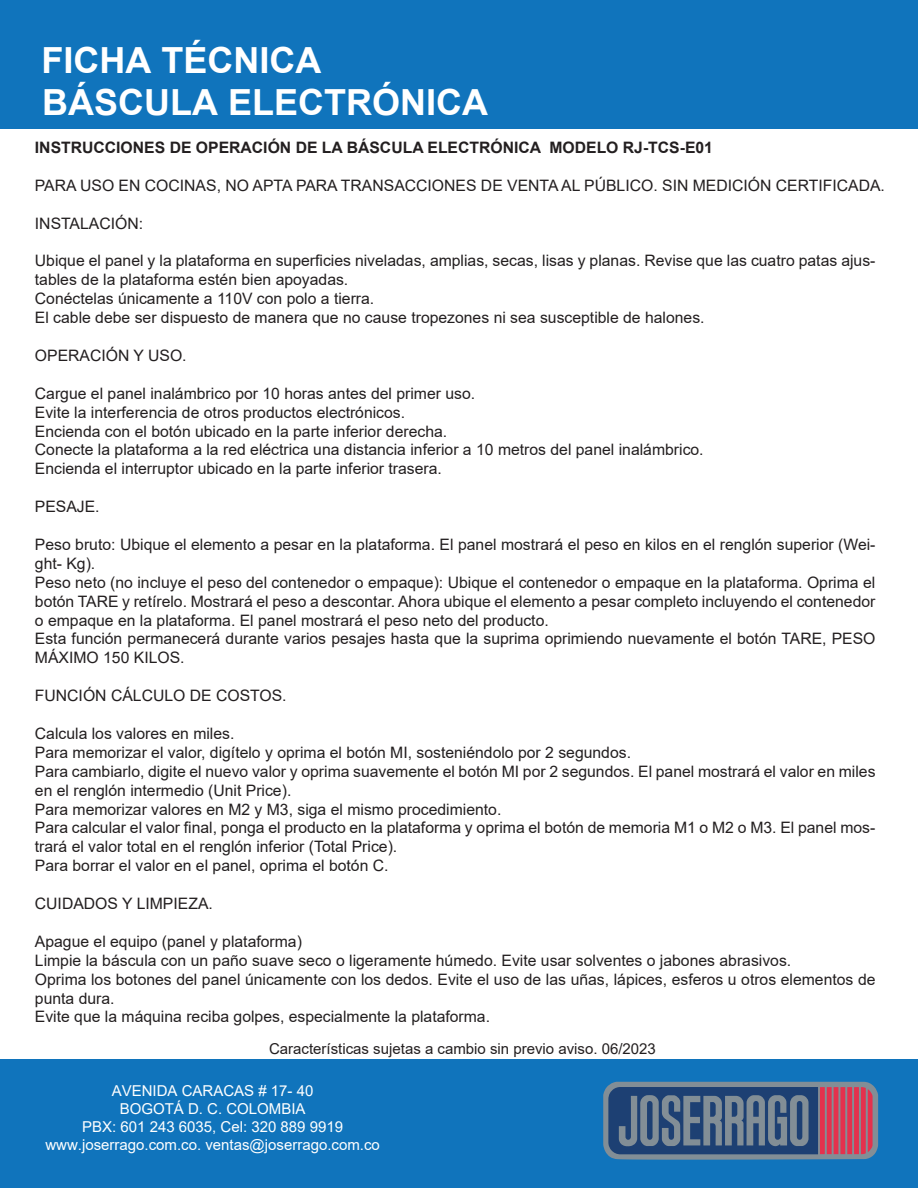
<style>
.page{position:relative;width:918px;height:1188px;background:#fff}
.page>*{position:absolute;margin:0;border:0;box-sizing:border-box;transform-origin:0 0}
.t1{font:700 36px "Arial";color:#fff}
.t2{font:15.75px/18.9px "Arial";color:#231f20}
.t3{font:700 15.75px "Arial";color:#231f20}
.t4{font:15px/18px "Arial";color:#fff;text-align:center}
.t5{font:15px "Arial";color:#231f20}
</style>
<div class="page">
<div style="left:0;top:1059px;width:918px;height:129px;background:#1074bc"></div>
<div style="left:0;top:0;width:918px;height:129px;background:#1074bc"></div>
<svg style="left:603px;top:1082px;width:275px;height:78px"></svg>
<h1 class="t1" style="left:42px;top:35px;width:281px">FICHA TÉCNICA</h1>
<h1 class="t1" style="left:42px;top:77px;width:447px">BÁSCULA ELECTRÓNICA</h1>
<p class="t3" style="left:35px;top:136px;width:680px">INSTRUCCIONES DE OPERACIÓN DE LA BÁSCULA ELECTRÓNICA MODELO RJ-TCS-E01</p>
<p class="t2" style="left:35px;top:176px;width:852px">PARA USO EN COCINAS, NO APTA PARA TRANSACCIONES DE VENTA AL PÚBLICO. SIN MEDICIÓN CERTIFICADA.</p>
<p class="t2" style="left:35px;top:214px;width:110px">INSTALACIÓN:</p>
<p class="t2" style="left:35px;top:251px;width:842px">Ubique el panel y la plataforma en superficies niveladas, amplias, secas, lisas y planas. Revise que las cuatro patas ajus&shy;tables de la plataforma estén bien apoyadas.<br>Conéctelas únicamente a 110V con polo a tierra.<br>El cable debe ser dispuesto de manera que no cause tropezones ni sea susceptible de halones.</p>
<p class="t2" style="left:35px;top:346px;width:153px">OPERACIÓN Y USO.</p>
<p class="t2" style="left:35px;top:384px;width:670px">Cargue el panel inalámbrico por 10 horas antes del primer uso.<br>Evite la interferencia de otros productos electrónicos.<br>Encienda con el botón ubicado en la parte inferior derecha.<br>Conecte la plataforma a la red eléctrica una distancia inferior a 10 metros del panel inalámbrico.<br>Encienda el interruptor ubicado en la parte inferior trasera.</p>
<p class="t2" style="left:35px;top:497px;width:66px">PESAJE.</p>
<p class="t2" style="left:35px;top:535px;width:842px">Peso bruto: Ubique el elemento a pesar en la plataforma. El panel mostrará el peso en kilos en el renglón superior (Wei&shy;ght- Kg).<br>Peso neto (no incluye el peso del contenedor o empaque): Ubique el contenedor o empaque en la plataforma. Oprima el botón TARE y retírelo. Mostrará el peso a descontar. Ahora ubique el elemento a pesar completo incluyendo el contenedor o empaque en la plataforma. El panel mostrará el peso neto del producto.<br>Esta función permanecerá durante varios pesajes hasta que la suprima oprimiendo nuevamente el botón TARE, PESO MÁXIMO 150 KILOS.</p>
<p class="t2" style="left:35px;top:686px;width:253px">FUNCIÓN CÁLCULO DE COSTOS.</p>
<p class="t2" style="left:35px;top:724px;width:842px">Calcula los valores en miles.<br>Para memorizar el valor, digítelo y oprima el botón MI, sosteniéndolo por 2 segundos.<br>Para cambiarlo, digite el nuevo valor y oprima suavemente el botón MI por 2 segundos. El panel mostrará el valor en miles en el renglón intermedio (Unit Price).<br>Para memorizar valores en M2 y M3, siga el mismo procedimiento.<br>Para calcular el valor final, ponga el producto en la plataforma y oprima el botón de memoria M1 o M2 o M3. El panel mos&shy;trará el valor total en el renglón inferior (Total Price).<br>Para borrar el valor en el panel, oprima el botón C.</p>
<p class="t2" style="left:35px;top:894px;width:179px">CUIDADOS Y LIMPIEZA.</p>
<p class="t2" style="left:35px;top:932px;width:842px">Apague el equipo (panel y plataforma)<br>Limpie la báscula con un paño suave seco o ligeramente húmedo. Evite usar solventes o jabones abrasivos.<br>Oprima los botones del panel únicamente con los dedos. Evite el uso de las uñas, lápices, esferos u otros elementos de punta dura.<br>Evite que la máquina reciba golpes, especialmente la plataforma.</p>
<p class="t5" style="left:269px;top:1038px;width:388px">Características sujetas a cambio sin previo aviso. 06/2023</p>
<p class="t4" style="left:45px;top:1081px;width:336px">AVENIDA CARACAS # 17- 40<br>BOGOTÁ D. C. COLOMBIA<br>PBX: 601 243 6035, Cel: 320 889 9919 www.joserrago.com.co. ventas@joserrago.com.co</p>
</div>
